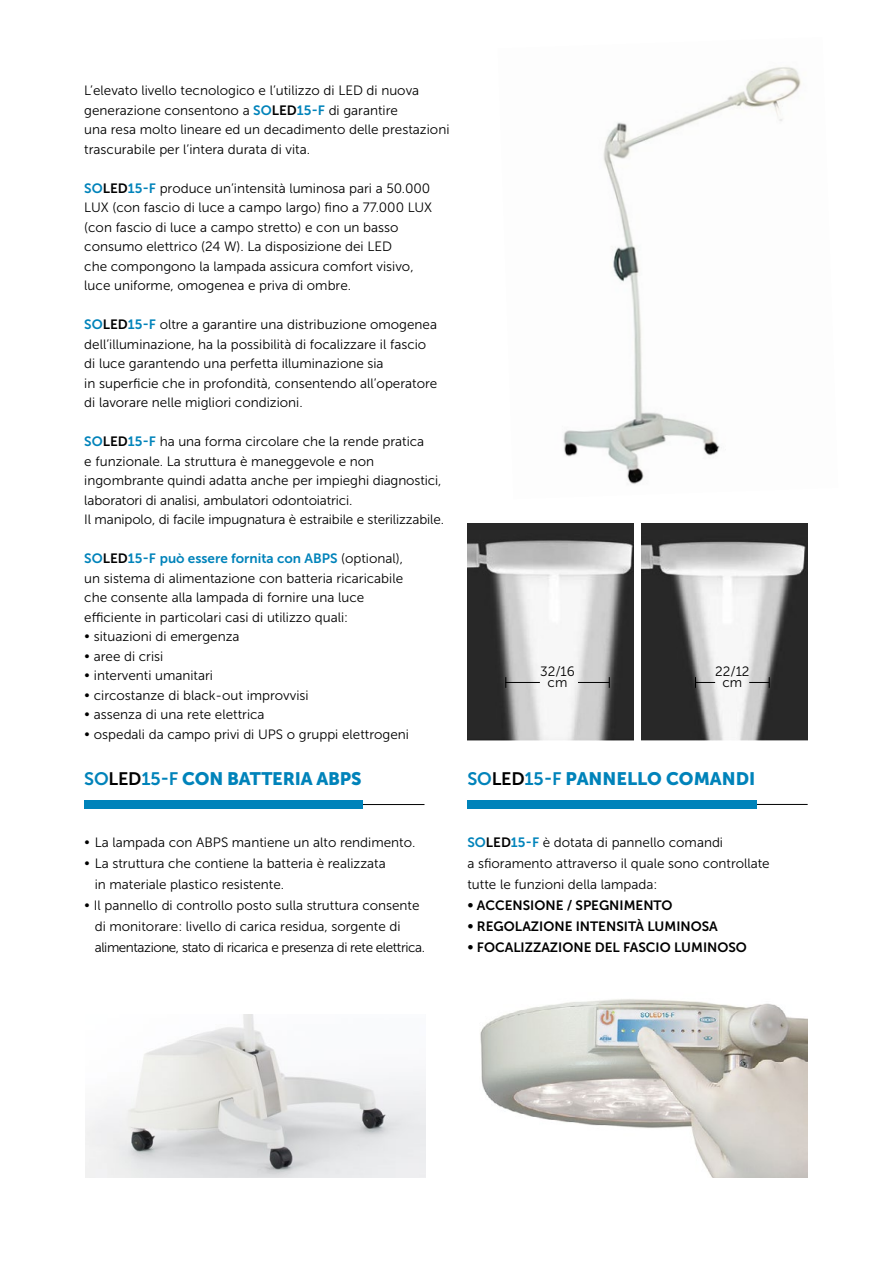
<style>
.page{position:relative;width:893px;height:1263px;background:#fff}
.page>*{position:absolute;margin:0;border:0;box-sizing:border-box;transform-origin:0 0}
.t1{font:18px "Museo Sans 900";letter-spacing:-.005em;color:#0083ba}
.t2{font:13.5px/19.5px "Museo Sans 300";color:#000}
.t3{font:13.5px "Museo Sans 700";color:#000}
.t4{font:13.5px "Museo Sans 700";color:#0083ba}
.s1{font-family:"Museo Sans 700";color:#0083ba}
.s2{font-family:"Museo Sans 700"}
.s3{color:#000}
.s4{font-family:"Museo Sans 300";color:#000}
.s5{font-family:"Museo Sans 700";color:#000}
</style>
<div class="page">
<img style="left:467px;top:523px;width:166px;height:218px">
<img style="left:642px;top:523px;width:166px;height:218px">
<hr style="left:578px;top:682px;width:31px;height:1px;background:#000">
<hr style="left:506px;top:682px;width:33px;height:1px;background:#000">
<svg style="left:695px;top:678px;width:20px;height:9px"></svg>
<svg style="left:750px;top:678px;width:20px;height:9px"></svg>
<img style="left:563px;top:67px;width:238px;height:418px">
<img style="left:480px;top:999px;width:328px;height:179px">
<img style="left:85px;top:1014px;width:340px;height:164px">
<hr style="left:84px;top:804px;width:340px;height:1px;background:#000">
<div style="left:84px;top:800px;width:278px;height:9px;background:#0083ba"></div>
<hr style="left:467px;top:804px;width:341px;height:1px;background:#000">
<div style="left:467px;top:800px;width:290px;height:9px;background:#0083ba"></div>
<p class="t2" style="left:84px;top:81px;width:367px">L’elevato livello tecnologico e l’utilizzo di LED di nuova generazione consentono a <span class="s1">SO</span><span class="s2">LED</span><span class="s1">15-F</span> di garantire<br>una resa molto lineare ed un decadimento delle prestazioni trascurabile per l’intera durata di vita.</p>
<p class="t2" style="left:84px;top:178px;width:349px"><span class="s1">SO</span><span class="s2">LED</span><span class="s1">15-F</span> produce un’intensità luminosa pari a 50.000<br>LUX (con fascio di luce a campo largo) fino a 77.000 LUX (con fascio di luce a campo stretto) e con un basso consumo elettrico (24 W). La disposizione dei LED<br>che compongono la lampada assicura comfort visivo, luce uniforme, omogenea e priva di ombre.</p>
<p class="t2" style="left:84px;top:315px;width:354px"><span class="s1">SO</span><span class="s2">LED</span><span class="s1">15-F</span> oltre a garantire una distribuzione omogenea dell’illuminazione, ha la possibilità di focalizzare il fascio di luce garantendo una perfetta illuminazione sia<br>in superficie che in profondità, consentendo all’operatore di lavorare nelle migliori condizioni.</p>
<p class="t2" style="left:84px;top:432px;width:361px"><span class="s1">SO</span><span class="s2">LED</span><span class="s1">15-F</span> ha una forma circolare che la rende pratica<br>e funzionale. La struttura è maneggevole e non ingombrante quindi adatta anche per impieghi diagnostici, laboratori di analisi, ambulatori odontoiatrici.<br>Il manipolo, di facile impugnatura è estraibile e sterilizzabile.</p>
<p class="t4" style="left:84px;top:551px;width:320px">SO<span class="s3">LED</span>15-F può essere fornita con ABPS <span class="s4">(optional),</span></p>
<p class="t2" style="left:84px;top:568px;width:320px">un sistema di alimentazione con batteria ricaricabile che consente alla lampada di fornire una luce efficiente in particolari casi di utilizzo quali:</p>
<p class="t2" style="left:84px;top:627px;width:157px">• situazioni di emergenza</p>
<p class="t2" style="left:84px;top:646px;width:81px">• aree di crisi</p>
<p class="t2" style="left:84px;top:666px;width:130px">• interventi umanitari</p>
<p class="t2" style="left:84px;top:685px;width:226px">• circostanze di black-out improvvisi</p>
<p class="t2" style="left:84px;top:705px;width:182px">• assenza di una rete elettrica</p>
<p class="t2" style="left:84px;top:724px;width:326px">• ospedali da campo privi di UPS o gruppi elettrogeni</p>
<h1 class="t1" style="left:84px;top:768px;width:279px"><span class="s2">SO</span><span class="s5">LED</span><span class="s2">15-F</span> CON BATTERIA ABPS</h1>
<p class="t2" style="left:540px;top:666px;width:36px;line-height:10.5px;text-align:center">32/16 cm</p>
<p class="t2" style="left:715px;top:666px;width:36px;line-height:10.5px;text-align:center">22/12 cm</p>
<h1 class="t1" style="left:467px;top:768px;width:289px"><span class="s2">SO</span><span class="s5">LED</span><span class="s2">15-F</span> PANNELLO COMANDI</h1>
<p class="t2" style="left:84px;top:832px;width:333px">• La lampada con ABPS mantiene un alto rendimento.</p>
<p class="t2" style="left:95px;top:852px;width:292px;line-height:21px;text-indent:-11px">• La struttura che contiene la batteria è realizzata in materiale plastico resistente.</p>
<p class="t2" style="left:95px;top:894px;width:332px;line-height:21px;text-indent:-11px">• Il pannello di controllo posto sulla struttura consente di monitorare: livello di carica residua, sorgente di alimentazione, stato di ricarica e presenza di rete elettrica.</p>
<p class="t2" style="left:467px;top:831px;width:304px;line-height:21px"><span class="s1">SO</span><span class="s2">LED</span><span class="s1">15-F</span> è dotata di pannello comandi<br>a sfioramento attraverso il quale sono controllate tutte le funzioni della lampada:</p>
<p class="t3" style="left:467px;top:897px;width:207px">• ACCENSIONE / SPEGNIMENTO</p>
<p class="t3" style="left:467px;top:918px;width:252px">• REGOLAZIONE INTENSITÀ LUMINOSA</p>
<p class="t3" style="left:467px;top:939px;width:281px">• FOCALIZZAZIONE DEL FASCIO LUMINOSO</p>
</div>
